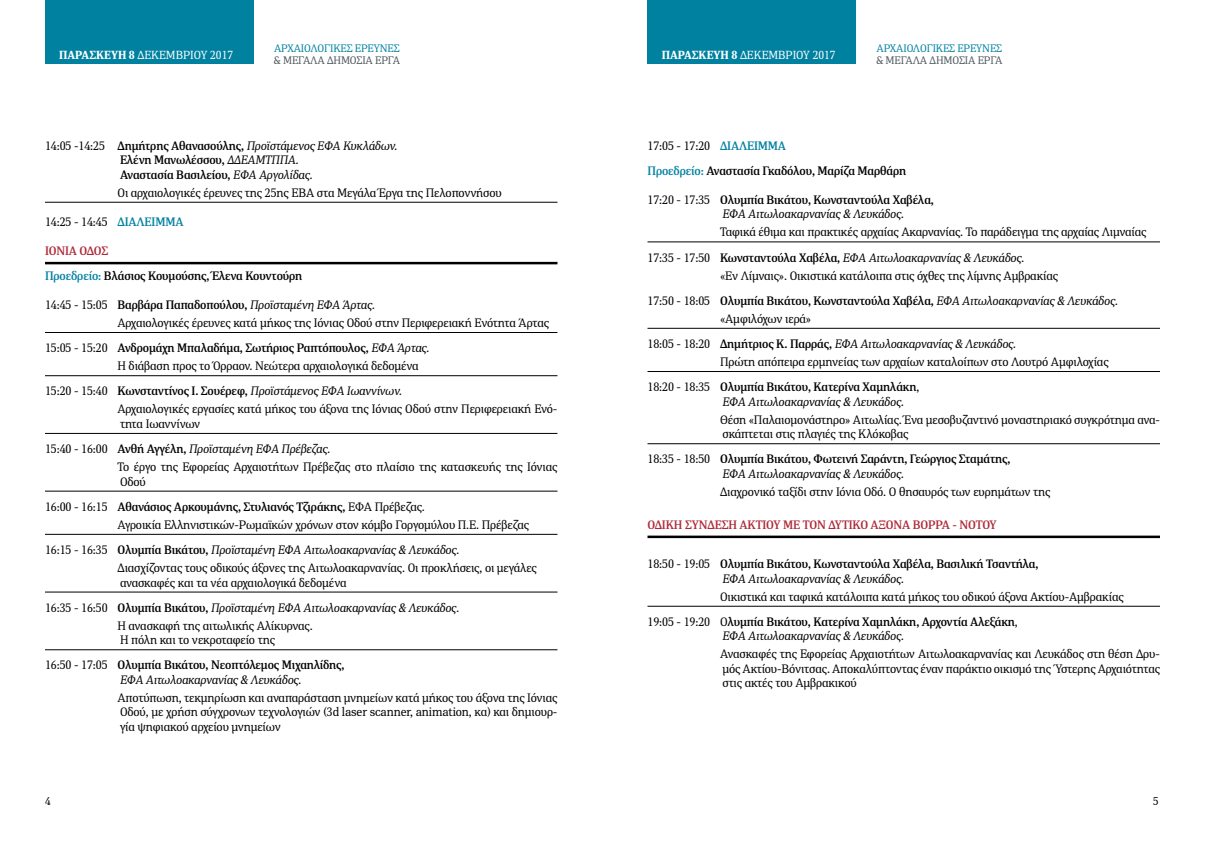
<style>
.page{position:relative;width:1205px;height:851px;background:#fff}
.page>*{position:absolute;margin:0;border:0;box-sizing:border-box;transform-origin:0 0}
.t1{font:12.25px/14.5px "PFDIN Serif";letter-spacing:-.01em;color:#000}
.t2{font:500 12.25px/14.5px "PFDIN Serif";letter-spacing:-.01em;color:#000}
.t3{font:italic 12.25px/25.1px "PFDIN Serif";letter-spacing:-.01em;color:#000}
.t4{font:500 12.25px "PFDIN Serif";letter-spacing:-.01em;color:#af2a38}
.t5{font:11.75px "PFDIN Serif";color:#fff}
.t6{font:11.25px "PFDIN Serif";color:#000}
.t7{font:11px "PFDIN Serif";letter-spacing:-.01em;color:#4d555b}
.t8{font:10.88px "PFDIN Serif";letter-spacing:-.01em;color:#0081a0}
.s1{font-weight:700}
.s2{font-weight:400}
.s3{font-weight:400;font-style:italic}
.s4{font-weight:500;color:#0081a0}
.s5{color:#af2a38}
.s6{color:#0081a0}
.s7{font-weight:500}
.s8{font-style:italic}
.s9{font-style:normal}
.s10{font-weight:500;font-style:normal}
</style>
<div class="page">
<div style="left:647px;top:0;width:209px;height:64px;background:#0081a0"></div>
<div style="left:45px;top:0;width:208px;height:64px;background:#0081a0"></div>
<hr style="left:45px;top:202px;width:512px;height:1px;background:#000">
<hr style="left:45px;top:262px;width:512px;height:2px;background:#000">
<hr style="left:45px;top:332px;width:512px;height:1px;background:#000">
<hr style="left:45px;top:375px;width:512px;height:1px;background:#000">
<hr style="left:45px;top:433px;width:512px;height:1px;background:#000">
<hr style="left:45px;top:491px;width:512px;height:1px;background:#000">
<hr style="left:45px;top:534px;width:512px;height:1px;background:#000">
<hr style="left:45px;top:591px;width:512px;height:1px;background:#000">
<hr style="left:45px;top:649px;width:512px;height:1px;background:#000">
<hr style="left:647px;top:242px;width:513px;height:1px;background:#000">
<hr style="left:647px;top:328px;width:513px;height:1px;background:#000">
<hr style="left:647px;top:371px;width:513px;height:1px;background:#000">
<hr style="left:647px;top:443px;width:513px;height:1px;background:#000">
<hr style="left:647px;top:535px;width:513px;height:3px;background:#000">
<hr style="left:647px;top:606px;width:513px;height:1px;background:#000">
<p class="t8" style="left:274px;top:42px;width:127px">ΑΡΧΑΙΟΛΟΓΙΚΈΣ ΈΡΕΥΝΕΣ</p>
<p class="t7" style="left:273px;top:53px;width:128px">&amp; ΜΕΓΆΛΑ ΔΗΜΌΣΙΑ ΈΡΓΑ</p>
<p class="t5" style="left:59px;top:47px;width:175px"><span class="s1">ΠΑΡΑΣΚΕΥΉ 8</span> ΔΕΚΕΜΒΡΊΟΥ 2017</p>
<p class="t5" style="left:662px;top:47px;width:175px"><span class="s1">ΠΑΡΑΣΚΕΥΉ 8</span> ΔΕΚΕΜΒΡΊΟΥ 2017</p>
<p class="t8" style="left:876px;top:42px;width:127px">ΑΡΧΑΙΟΛΟΓΙΚΈΣ ΈΡΕΥΝΕΣ</p>
<p class="t7" style="left:876px;top:53px;width:128px">&amp; ΜΕΓΆΛΑ ΔΗΜΌΣΙΑ ΈΡΓΑ</p>
<p class="t2" style="left:120px;top:138px;width:279px;text-indent:-75px"><span class="s2">14:05 -14:25</span> Δημήτρης Αθανασούλης, <span class="s3">Προϊστάμενος ΕΦΑ Κυκλάδων.<br></span>Ελένη Μανωλέσσου, <span class="s3">ΔΔΕΑΜΤΠΠΑ.<br></span>Αναστασία Βασιλείου, <span class="s3">ΕΦΑ Αργολίδας.</span></p>
<p class="t1" style="left:118px;top:185px;width:386px">Οι αρχαιολογικές έρευνες της 25ης ΕΒΑ στα Μεγάλα Έργα της Πελοποννήσου</p>
<p class="t1" style="left:45px;top:214px;width:140px">14:25 - 14:45 <span class="s4">ΔΙΑΛΕΙΜΜΑ</span></p>
<p class="t2" style="left:45px;top:238px;width:259px;line-height:25.1px"><span class="s5">ΙΟΝΙΑ ΟΔΟΣ<br></span><span class="s6">Προεδρείο:</span> Βλάσιος Κουμούσης, Έλενα Κουντούρη</p>
<p class="t1" style="left:117px;top:295px;width:433px;line-height:18px;text-indent:-72px">14:45 - 15:05 <span class="s7">Βαρβάρα Παπαδοπούλου,</span> <span class="s8">Προϊσταμένη ΕΦΑ Άρτας.<br></span>Αρχαιολογικές έρευνες κατά μήκος της Ιόνιας Οδού στην Περιφερειακή Ενότητα Άρτας</p>
<p class="t1" style="left:117px;top:339px;width:313px;line-height:18px;text-indent:-72px">15:05 - 15:20 <span class="s7">Ανδρομάχη Μπαλαδήμα, Σωτήριος Ραπτόπουλος,</span> <span class="s8">ΕΦΑ Άρτας.<br></span>Η διάβαση προς το Όρραον. Νεώτερα αρχαιολογικά δεδομένα</p>
<p class="t1" style="left:117px;top:382px;width:441px;line-height:18px;text-indent:-72px">15:20 - 15:40 <span class="s7">Κωνσταντίνος Ι. Σουέρεφ,</span> <span class="s8">Προϊστάμενος ΕΦΑ Ιωαννίνων.<br></span>Αρχαιολογικές εργασίες κατά μήκος του άξονα της Ιόνιας Οδού στην Περιφερειακή Ενό-</p>
<p class="t1" style="left:45px;top:411px;width:287px;line-height:25.1px;text-indent:75px">τητα Ιωαννίνων<br>15:40 - 16:00 <span class="s7">Ανθή Αγγέλη,</span> <span class="s8">Προϊσταμένη ΕΦΑ Πρέβεζας.</span></p>
<p class="t1" style="left:118px;top:459px;width:441px">Το έργο της Εφορείας Αρχαιοτήτων Πρέβεζας στο πλαίσιο της κατασκευής της Ιόνιας<br>Οδού</p>
<p class="t1" style="left:118px;top:497px;width:413px;line-height:18px;text-indent:-72px">16:00 - 16:15 <span class="s7">Αθανάσιος Αρκουμάνης, Στυλιανός Τζιράκης,</span> ΕΦΑ Πρέβεζας.<br>Αγροικία Ελληνιστικών-Ρωμαϊκών χρόνων στον κόμβο Γοργομύλου Π.Ε. Πρέβεζας</p>
<p class="t1" style="left:118px;top:540px;width:421px;line-height:18px;text-indent:-72px">16:15 - 16:35 <span class="s7">Ολυμπία Βικάτου,</span> <span class="s8">Προϊσταμένη ΕΦΑ Αιτωλοακαρνανίας &amp; Λευκάδος.<br></span>Διασχίζοντας τους οδικούς άξονες της Αιτωλοακαρνανίας. Οι προκλήσεις, οι μεγάλες</p>
<p class="t1" style="left:45px;top:569px;width:416px;line-height:25.1px;text-indent:75px">ανασκαφές και τα νέα αρχαιολογικά δεδομένα<br>16:35 - 16:50 <span class="s7">Ολυμπία Βικάτου,</span> <span class="s8">Προϊσταμένη ΕΦΑ Αιτωλοακαρνανίας &amp; Λευκάδος.</span></p>
<p class="t1" style="left:118px;top:618px;width:197px">Η ανασκαφή της αιτωλικής Αλίκυρνας.<br>Η πόλη και το νεκροταφείο της</p>
<p class="t2" style="left:120px;top:657px;width:226px;text-indent:-75px"><span class="s2">16:50 - 17:05</span> Ολυμπία Βικάτου, Νεοπτόλεμος Μιχαηλίδης,<br><span class="s3">ΕΦΑ Αιτωλοακαρνανίας &amp; Λευκάδος.</span></p>
<p class="t1" style="left:118px;top:690px;width:441px;text-align:justify">Αποτύπωση, τεκμηρίωση και αναπαράσταση μνημείων κατά μήκος του άξονα της Ιόνιας Οδού, με χρήση σύγχρονων τεχνολογιών (3d laser scanner, animation, κα) και δημιουρ&shy;γία ψηφιακού αρχείου μνημείων</p>
<p class="t2" style="left:647px;top:133px;width:260px;line-height:25.1px"><span class="s2">17:05 - 17:20</span> <span class="s6">ΔΙΑΛΕΙΜΜΑ<br>Προεδρείο:</span> Αναστασία Γκαδόλου, Μαρίζα Μαρθάρη</p>
<p class="t2" style="left:722px;top:192px;width:213px;text-indent:-75px"><span class="s2">17:20 - 17:35</span> Ολυμπία Βικάτου, Κωνσταντούλα Χαβέλα,<br><span class="s3">ΕΦΑ Αιτωλοακαρνανίας &amp; Λευκάδος.</span></p>
<p class="t1" style="left:647px;top:219px;width:500px;line-height:25.1px;text-indent:72px">Ταφικά έθιμα και πρακτικές αρχαίας Ακαρνανίας. Το παράδειγμα της αρχαίας Λιμναίας<br>17:35 - 17:50 <span class="s7">Κωνσταντούλα Χαβέλα,</span> <span class="s8">ΕΦΑ Αιτωλοακαρνανίας &amp; Λευκάδος.</span></p>
<p class="t1" style="left:647px;top:263px;width:472px;line-height:25.1px;text-indent:72px">«Εν Λίμναις». Οικιστικά κατάλοιπα στις όχθες της λίμνης Αμβρακίας<br>17:50 - 18:05 <span class="s7">Ολυμπία Βικάτου, Κωνσταντούλα Χαβέλα,</span> <span class="s8">ΕΦΑ Αιτωλοακαρνανίας &amp; Λευκάδος.</span></p>
<p class="t3" style="left:647px;top:306px;width:370px;text-indent:72px"><span class="s9">«Αμφιλόχων ιερά»<br>18:05 - 18:20</span> <span class="s10">Δημήτριος Κ. Παρράς,</span> ΕΦΑ Αιτωλοακαρνανίας &amp; Λευκάδος.</p>
<p class="t1" style="left:647px;top:349px;width:463px;line-height:25.1px;text-indent:72px">Πρώτη απόπειρα ερμηνείας των αρχαίων καταλοίπων στο Λουτρό Αμφιλοχίας<br>18:20 - 18:35 <span class="s7">Ολυμπία Βικάτου, Κατερίνα Χαμηλάκη</span>,</p>
<p class="t3" style="left:722px;top:388px;width:183px">ΕΦΑ Αιτωλοακαρνανίας &amp; Λευκάδος.</p>
<p class="t1" style="left:720px;top:412px;width:441px">Θέση «Παλαιομονάστηρο» Αιτωλίας. Ένα μεσοβυζαντινό μοναστηριακό συγκρότημα ανα&shy;σκάπτεται στις πλαγιές της Κλόκοβας</p>
<p class="t2" style="left:722px;top:452px;width:290px;text-indent:-75px"><span class="s2">18:35 - 18:50</span> Ολυμπία Βικάτου, Φωτεινή Σαράντη, Γεώργιος Σταμάτης,<br><span class="s3">ΕΦΑ Αιτωλοακαρνανίας &amp; Λευκάδος.</span></p>
<p class="t1" style="left:720px;top:484px;width:332px">Διαχρονικό ταξίδι στην Ιόνια Οδό. Ο θησαυρός των ευρημάτων της</p>
<p class="t4" style="left:647px;top:516px;width:351px">ΟΔΙΚΗ ΣΥΝΔΕΣΗ ΑΚΤΙΟΥ ΜΕ ΤΟΝ ΔΥΤΙΚΟ ΑΞΟΝΑ ΒΟΡΡΑ - ΝΟΤΟΥ</p>
<p class="t2" style="left:722px;top:556px;width:317px;text-indent:-75px"><span class="s2">18:50 - 19:05</span> Ολυμπία Βικάτου, Κωνσταντούλα Χαβέλα, Βασιλική Τσαντήλα,<br><span class="s3">ΕΦΑ Αιτωλοακαρνανίας &amp; Λευκάδος.</span></p>
<p class="t1" style="left:647px;top:583px;width:478px;line-height:25.1px;text-indent:72px">Οικιστικά και ταφικά κατάλοιπα κατά μήκος του οδικού άξονα Ακτίου-Αμβρακίας<br>19:05 - 19:20 Ο<span class="s7">λυμπία Βικάτου, Κατερίνα Χαμηλάκη, Αρχοντία Αλεξάκη</span>,</p>
<p class="t3" style="left:722px;top:623px;width:183px">ΕΦΑ Αιτωλοακαρνανίας &amp; Λευκάδος.</p>
<p class="t1" style="left:720px;top:646px;width:441px;text-align:justify">Ανασκαφές της Εφορείας Αρχαιοτήτων Αιτωλοακαρνανίας και Λευκάδος στη θέση Δρυ&shy;μός Ακτίου-Βόνιτσας. Αποκαλύπτοντας έναν παράκτιο οικισμό της Ύστερης Αρχαιότητας στις ακτές του Αμβρακικού</p>
<p class="t6" style="left:45px;top:794px;width:7px">4</p>
<p class="t6" style="left:1153px;top:794px;width:7px">5</p>
</div>
